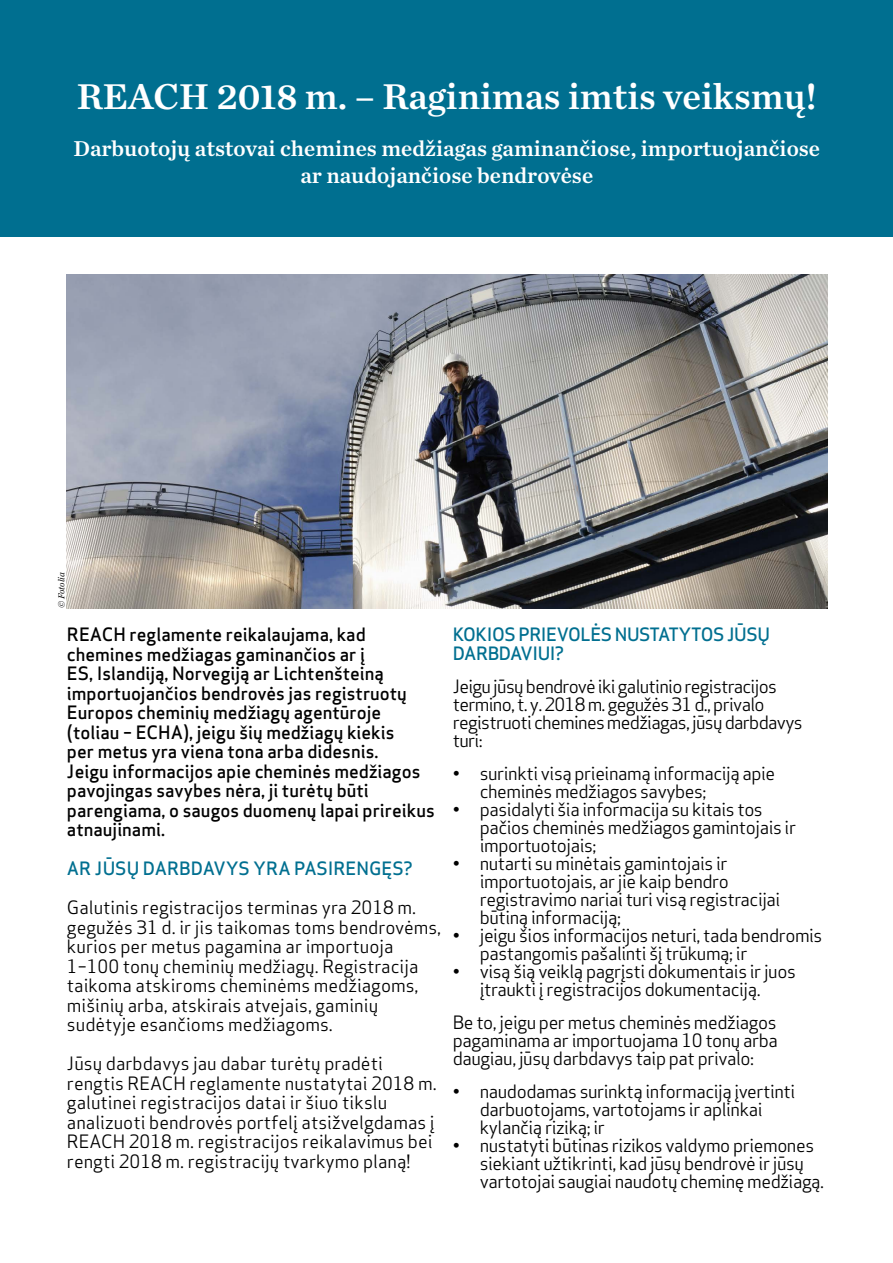
<style>
.page{position:relative;width:893px;height:1263px;background:#fff}
.page>*{position:absolute;margin:0;border:0;box-sizing:border-box;transform-origin:0 0}
.t1{font:37.5px "Chronicle Text G1 Semi";color:#fff}
.t2{font:22.5px/27px "Chronicle Text G1 Semi";color:#fff;text-align:center}
.t3{font:18px/18px "Apex Sans";letter-spacing:-.025em;color:#000}
.t4{font:18px/19.5px "Apex Sans";color:#000}
.t5{font:500 18px/19.5px "Apex Sans";color:#000}
.t6{font:500 18px/19.5px "Apex Sans";letter-spacing:-.025em;color:#006f90}
.t7{font:500 18px "Apex Sans";color:#006f90}
.t8{font:italic 9px "Chronicle Text G1";color:#000}
</style>
<div class="page">
<div style="left:0;top:0;width:893px;height:236px;background:#006f90"></div>
<img style="left:67px;top:274px;width:760px;height:334px">
<h1 class="t1" style="left:77px;top:67px;width:741px">REACH 2018 m. – Raginimas imtis veiksmų!</h1>
<p class="t2" style="left:74px;top:134px;width:748px">Darbuotojų atstovai chemines medžiagas gaminančiose, importuojančiose ar naudojančiose bendrovėse</p>
<p class="t8" style="left:55px;top:608px;width:38px;rotate:-90deg">© Fotolia</p>
<p class="t5" style="left:67px;top:622px;width:369px">REACH reglamente reikalaujama, kad chemines medžiagas gaminančios ar į<br>ES, Islandiją, Norvegiją ar Lichtenšteiną importuojančios bendrovės jas registruotų Europos cheminių medžiagų agentūroje (toliau – ECHA), jeigu šių medžiagų kiekis<br>per metus yra viena tona arba didesnis.<br>Jeigu informacijos apie cheminės medžiagos pavojingas savybes nėra, ji turėtų būti parengiama, o saugos duomenų lapai prireikus atnaujinami.</p>
<p class="t7" style="left:67px;top:852px;width:347px">AR JŪSŲ DARBDAVYS YRA PASIRENGĘS?</p>
<p class="t4" style="left:67px;top:896px;width:376px">Galutinis registracijos terminas yra 2018 m. gegužės 31 d. ir jis taikomas toms bendrovėms, kurios per metus pagamina ar importuoja 1–100 tonų cheminių medžiagų. Registracija taikoma atskiroms cheminėms medžiagoms, mišinių arba, atskirais atvejais, gaminių sudėtyje esančioms medžiagoms.</p>
<p class="t4" style="left:67px;top:1052px;width:371px">Jūsų darbdavys jau dabar turėtų pradėti rengtis REACH reglamente nustatytai 2018 m. galutinei registracijos datai ir šiuo tikslu analizuoti bendrovės portfelį atsižvelgdamas į REACH 2018 m. registracijos reikalavimus bei rengti 2018 m. registracijų tvarkymo planą!</p>
<p class="t6" style="left:453px;top:622px;width:319px">KOKIOS PRIEVOLĖS NUSTATYTOS JŪSŲ<br>DARBDAVIUI?</p>
<p class="t3" style="left:453px;top:676px;width:351px">Jeigu jūsų bendrovė iki galutinio registracijos termino, t. y. 2018 m. gegužės 31 d., privalo registruoti chemines medžiagas, jūsų darbdavys turi:</p>
<p class="t3" style="left:480px;top:763px;width:297px;text-indent:-27px">• surinkti visą prieinamą informaciją apie cheminės medžiagos savybes;</p>
<p class="t3" style="left:480px;top:799px;width:318px;text-indent:-27px">• pasidalyti šia informacija su kitais tos pačios cheminės medžiagos gamintojais ir importuotojais;</p>
<p class="t3" style="left:480px;top:853px;width:302px;text-indent:-27px">• nutarti su minėtais gamintojais ir importuotojais, ar jie kaip bendro registravimo nariai turi visą registracijai būtiną informaciją;</p>
<p class="t3" style="left:480px;top:925px;width:344px;text-indent:-27px">• jeigu šios informacijos neturi, tada bendromis pastangomis pašalinti šį trūkumą; ir</p>
<p class="t3" style="left:453px;top:961px;width:344px;text-align:center">• visą šią veiklą pagrįsti dokumentais ir juos įtraukti į registracijos dokumentaciją.</p>
<p class="t3" style="left:453px;top:1012px;width:327px;text-align:justify">Be to, jeigu per metus cheminės medžiagos pagaminama ar importuojama 10 tonų arba daugiau, jūsų darbdavys taip pat privalo:</p>
<p class="t3" style="left:480px;top:1081px;width:317px;text-indent:-27px">• naudodamas surinktą informaciją įvertinti darbuotojams, vartotojams ir aplinkai kylančią riziką; ir</p>
<p class="t3" style="left:480px;top:1135px;width:346px;text-indent:-27px">• nustatyti būtinas rizikos valdymo priemones siekiant užtikrinti, kad jūsų bendrovė ir jūsų vartotojai saugiai naudotų cheminę medžiagą.</p>
</div>
